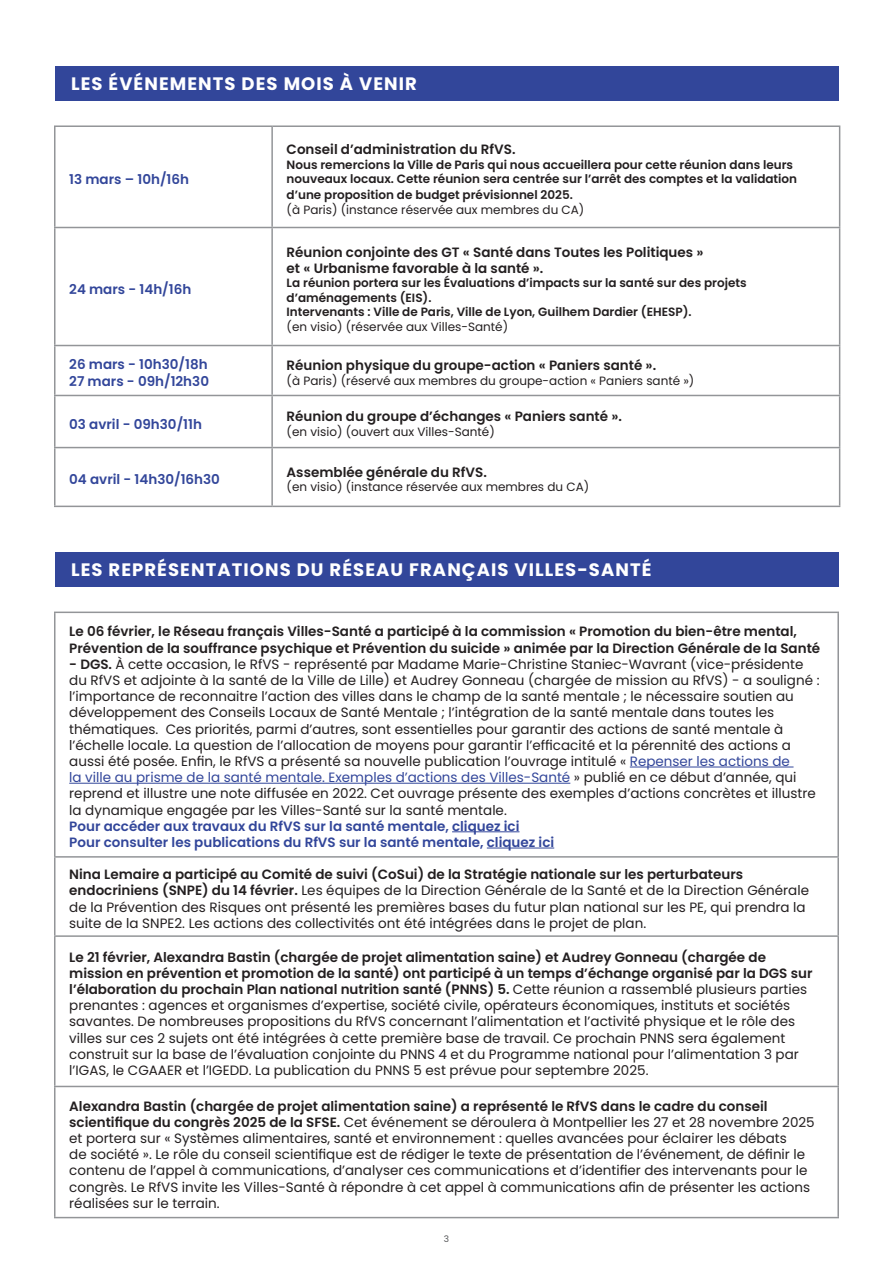
<style>
.page{position:relative;width:893px;height:1263px;background:#fff}
.page>*{position:absolute;margin:0;border:0;box-sizing:border-box;transform-origin:0 0}
.t1{font:700 18px "Poppins";letter-spacing:.06em;color:#fff}
.t2{font:13.5px/16.2px "Poppins";color:#231f20}
.t3{font:600 13.5px/16.2px "Poppins";color:#231f20}
.t4{font:600 13.5px/16.2px "Poppins";color:#32469a}
.t5{font:600 12px/14.4px "Poppins";color:#231f20}
.t6{font:12px "Poppins";color:#231f20}
.t7{font:9px "Poppins";color:#57585a}
.s1{font-weight:600}
.s2{color:#32469a}
</style>
<div class="page">
<div style="left:55px;top:66px;width:783px;height:35px;background:#32469a"></div>
<hr style="left:54px;top:125px;width:218px;height:2px;background:#939598">
<hr style="left:54px;top:127px;width:2px;height:100px;background:#939598">
<hr style="left:272px;top:125px;width:568px;height:2px;background:#939598">
<hr style="left:271px;top:127px;width:2px;height:100px;background:#939598">
<hr style="left:839px;top:127px;width:1px;height:100px;background:#939598">
<hr style="left:54px;top:227px;width:218px;height:1px;background:#939598">
<hr style="left:54px;top:228px;width:2px;height:117px;background:#939598">
<hr style="left:272px;top:227px;width:568px;height:1px;background:#939598">
<hr style="left:271px;top:228px;width:2px;height:117px;background:#939598">
<hr style="left:839px;top:228px;width:1px;height:117px;background:#939598">
<hr style="left:54px;top:345px;width:218px;height:1px;background:#939598">
<hr style="left:54px;top:346px;width:2px;height:49px;background:#939598">
<hr style="left:272px;top:345px;width:568px;height:1px;background:#939598">
<hr style="left:271px;top:346px;width:2px;height:49px;background:#939598">
<hr style="left:839px;top:346px;width:1px;height:49px;background:#939598">
<hr style="left:54px;top:395px;width:218px;height:1px;background:#939598">
<hr style="left:54px;top:396px;width:2px;height:51px;background:#939598">
<hr style="left:272px;top:395px;width:568px;height:1px;background:#939598">
<hr style="left:271px;top:396px;width:2px;height:51px;background:#939598">
<hr style="left:839px;top:396px;width:1px;height:51px;background:#939598">
<hr style="left:54px;top:447px;width:218px;height:1px;background:#939598">
<hr style="left:54px;top:448px;width:2px;height:58px;background:#939598">
<hr style="left:272px;top:447px;width:568px;height:1px;background:#939598">
<hr style="left:271px;top:448px;width:2px;height:58px;background:#939598">
<hr style="left:839px;top:448px;width:1px;height:58px;background:#939598">
<hr style="left:54px;top:506px;width:218px;height:1px;background:#939598">
<hr style="left:272px;top:506px;width:568px;height:1px;background:#939598">
<div style="left:55px;top:552px;width:783px;height:35px;background:#32469a"></div>
<hr style="left:54px;top:612px;width:785px;height:1px;background:#939598">
<hr style="left:54px;top:613px;width:2px;height:243px;background:#939598">
<hr style="left:837px;top:613px;width:2px;height:243px;background:#939598">
<hr style="left:54px;top:856px;width:785px;height:2px;background:#939598">
<hr style="left:54px;top:858px;width:2px;height:77px;background:#939598">
<hr style="left:837px;top:858px;width:2px;height:77px;background:#939598">
<hr style="left:54px;top:935px;width:785px;height:2px;background:#939598">
<hr style="left:54px;top:937px;width:2px;height:149px;background:#939598">
<hr style="left:837px;top:937px;width:2px;height:149px;background:#939598">
<hr style="left:54px;top:1086px;width:785px;height:1px;background:#939598">
<hr style="left:54px;top:1087px;width:2px;height:130px;background:#939598">
<hr style="left:837px;top:1087px;width:2px;height:130px;background:#939598">
<hr style="left:54px;top:1217px;width:785px;height:1px;background:#939598">
<hr style="left:630px;top:767px;width:163px;height:1px;background:#32469a">
<hr style="left:69px;top:783px;width:501px;height:1px;background:#32469a">
<hr style="left:452px;top:831px;width:67px;height:1px;background:#32469a">
<hr style="left:487px;top:848px;width:67px;height:1px;background:#32469a">
<h1 class="t1" style="left:71px;top:73px;width:347px">LES ÉVÉNEMENTS DES MOIS À VENIR</h1>
<p class="t4" style="left:69px;top:171px;width:121px">13 mars – 10h/16h</p>
<p class="t4" style="left:69px;top:281px;width:124px">24 mars - 14h/16h</p>
<p class="t3" style="left:287px;top:141px;width:230px">Conseil d’administration du RfVS.</p>
<p class="t5" style="left:287px;top:157px;width:512px">Nous remercions la Ville de Paris qui nous accueillera pour cette réunion dans leurs nouveaux locaux. Cette réunion sera centrée sur l’arrêt des comptes et la validation</p>
<p class="t5" style="left:287px;top:188px;width:288px">d’une proposition de budget prévisionnel 2025.</p>
<p class="t6" style="left:287px;top:202px;width:299px">(à Paris) (instance réservée aux membres du CA)</p>
<p class="t3" style="left:287px;top:244px;width:418px">Réunion conjointe des GT « Santé dans Toutes les Politiques » et « Urbanisme favorable à la santé ».</p>
<p class="t5" style="left:287px;top:276px;width:461px">La réunion portera sur les Évaluations d’impacts sur la santé sur des projets d’aménagements (EIS).<br>Intervenants : Ville de Paris, Ville de Lyon, Guilhem Dardier (EHESP).</p>
<p class="t6" style="left:287px;top:319px;width:223px">(en visio) (réservée aux Villes-Santé)</p>
<p class="t4" style="left:69px;top:357px;width:141px">26 mars - 10h30/18h<br>27 mars - 09h/12h30</p>
<p class="t3" style="left:287px;top:358px;width:371px">Réunion physique du groupe-action « Paniers santé ».</p>
<p class="t6" style="left:287px;top:374px;width:409px">(à Paris) (réservé aux membres du groupe-action « Paniers santé »)</p>
<p class="t4" style="left:69px;top:416px;width:134px">03 avril - 09h30/11h</p>
<p class="t3" style="left:287px;top:409px;width:337px">Réunion du groupe d’échanges « Paniers santé ».</p>
<p class="t6" style="left:287px;top:425px;width:210px">(en visio) (ouvert aux Villes-Santé)</p>
<p class="t4" style="left:69px;top:471px;width:152px">04 avril - 14h30/16h30</p>
<p class="t3" style="left:287px;top:464px;width:202px">Assemblée générale du RfVS.</p>
<p class="t6" style="left:287px;top:480px;width:304px">(en visio) (instance réservée aux membres du CA)</p>
<h1 class="t1" style="left:71px;top:559px;width:582px">LES REPRÉSENTATIONS DU RÉSEAU FRANÇAIS VILLES-SANTÉ</h1>
<p class="t3" style="left:69px;top:624px;width:752px">Le 06 février, le Réseau français Villes-Santé a participé à la commission « Promotion du bien-être mental,<br>Prévention de la souffrance psychique et Prévention du suicide » animée par la Direction Générale de la Santé</p>
<p class="t2" style="left:69px;top:656px;width:752px"><span class="s1">- DGS.</span> À cette occasion, le RfVS - représenté par Madame Marie-Christine Staniec-Wavrant (vice-présidente du RfVS et adjointe à la santé de la Ville de Lille) et Audrey Gonneau (chargée de mission au RfVS) - a souligné : l’importance de reconnaitre l’action des villes dans le champ de la santé mentale ; le nécessaire soutien au développement des Conseils Locaux de Santé Mentale ; l’intégration de la santé mentale dans toutes les thématiques. Ces priorités, parmi d’autres, sont essentielles pour garantir des actions de santé mentale à l’échelle locale. La question de l’allocation de moyens pour garantir l’efficacité et la pérennité des actions a aussi été posée. Enfin, le RfVS a présenté sa nouvelle publication l’ouvrage intitulé « <span class="s2">Repenser les actions de<br>la ville au prisme de la santé mentale. Exemples d’actions des Villes-Santé</span> » publié en ce début d’année, qui reprend et illustre une note diffusée en 2022. Cet ouvrage présente des exemples d’actions concrètes et illustre la dynamique engagée par les Villes-Santé sur la santé mentale.</p>
<p class="t4" style="left:69px;top:818px;width:486px">Pour accéder aux travaux du RfVS sur la santé mentale, cliquez ici<br>Pour consulter les publications du RfVS sur la santé mentale, cliquez ici</p>
<p class="t2" style="left:69px;top:866px;width:741px"><span class="s1">Nina Lemaire a participé au Comité de suivi (CoSui) de la Stratégie nationale sur les perturbateurs endocriniens (SNPE) du 14 février.</span> Les équipes de la Direction Générale de la Santé et de la Direction Générale de la Prévention des Risques ont présenté les premières bases du futur plan national sur les PE, qui prendra la suite de la SNPE2. Les actions des collectivités ont été intégrées dans le projet de plan.</p>
<p class="t2" style="left:69px;top:949px;width:745px"><span class="s1">Le 21 février, Alexandra Bastin (chargée de projet alimentation saine) et Audrey Gonneau (chargée de mission en prévention et promotion de la santé) ont participé à un temps d’échange organisé par la DGS sur l’élaboration du prochain Plan national nutrition santé (PNNS) 5.</span> Cette réunion a rassemblé plusieurs parties prenantes : agences et organismes d’expertise, société civile, opérateurs économiques, instituts et sociétés savantes. De nombreuses propositions du RfVS concernant l’alimentation et l’activité physique et le rôle des villes sur ces 2 sujets ont été intégrées à cette première base de travail. Ce prochain PNNS sera également construit sur la base de l’évaluation conjointe du PNNS 4 et du Programme national pour l’alimentation 3 par l’IGAS, le CGAAER et l’IGEDD. La publication du PNNS 5 est prévue pour septembre 2025.</p>
<p class="t2" style="left:69px;top:1098px;width:747px"><span class="s1">Alexandra Bastin (chargée de projet alimentation saine) a représenté le RfVS dans le cadre du conseil scientifique du congrès 2025 de la SFSE.</span> Cet événement se déroulera à Montpellier les 27 et 28 novembre 2025 et portera sur « Systèmes alimentaires, santé et environnement : quelles avancées pour éclairer les débats<br>de société ». Le rôle du conseil scientifique est de rédiger le texte de présentation de l’événement, de définir le contenu de l’appel à communications, d’analyser ces communications et d’identifier des intervenants pour le congrès. Le RfVS invite les Villes-Santé à répondre à cet appel à communications afin de présenter les actions réalisées sur le terrain.</p>
<p class="t7" style="left:444px;top:1234px;width:7px">3</p>
</div>
